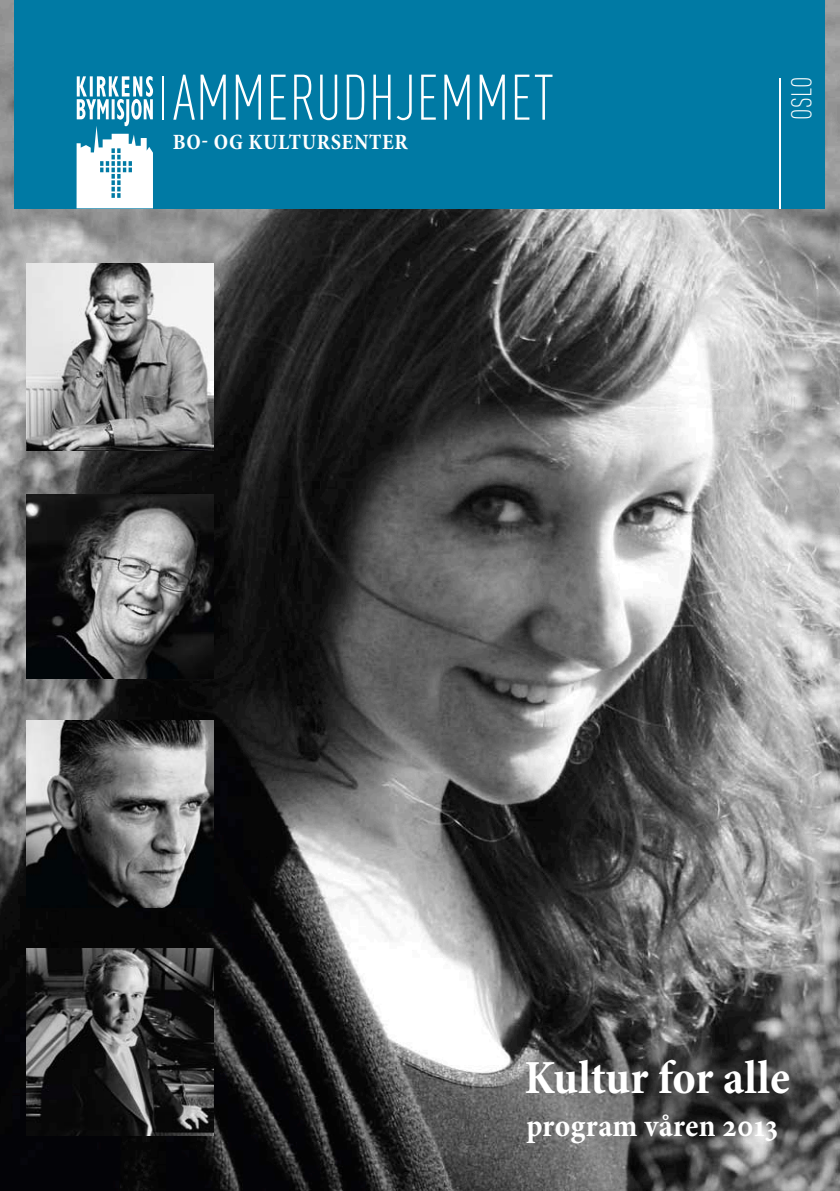
<style>
.page{position:relative;width:840px;height:1191px;background:#fff}
.page>*{position:absolute;margin:0;border:0;box-sizing:border-box;transform-origin:0 0}
.t1{font:300 63.2px "DIN Cond Alternate";letter-spacing:.015em;color:#fff}
.t2{font:700 condensed 48px "Minion Pro";color:#fff}
.t3{font:700 condensed 32px "Minion Pro";letter-spacing:.005em;color:#fff}
.t4{font:300 28.2px "DIN Cond Alternate";color:#fff}
.t5{font:700 condensed 22px "Minion Pro";letter-spacing:.03em;color:#fff}
</style>
<div class="page">
<img style="left:0;top:0;width:839px;height:1191px">
<img style="left:26px;top:948px;width:187px;height:187px">
<img style="left:26px;top:263px;width:187px;height:187px">
<img style="left:26px;top:720px;width:187px;height:187px">
<img style="left:26px;top:494px;width:187px;height:184px">
<div style="left:14px;top:0;width:810px;height:208px;background:#007aa4"></div>
<hr style="left:162px;top:76px;width:1px;height:43px;background:#fff">
<svg style="left:76px;top:76px;width:77px;height:132px"></svg>
<hr style="left:778px;top:78px;width:1px;height:130px;background:#fff">
<h1 class="t1" style="left:173px;top:61px;width:382px">AMMERUDHJEMMET</h1>
<p class="t5" style="left:173px;top:127px;width:236px">bo- og kultursenter</p>
<p class="t4" style="left:785px;top:120px;width:45px;rotate:-90deg">OSLO</p>
<h2 class="t2" style="left:524px;top:1044px;width:267px">Kultur for alle</h2>
<h3 class="t3" style="left:526px;top:1103px;width:253px">program våren 2013</h3>
</div>
